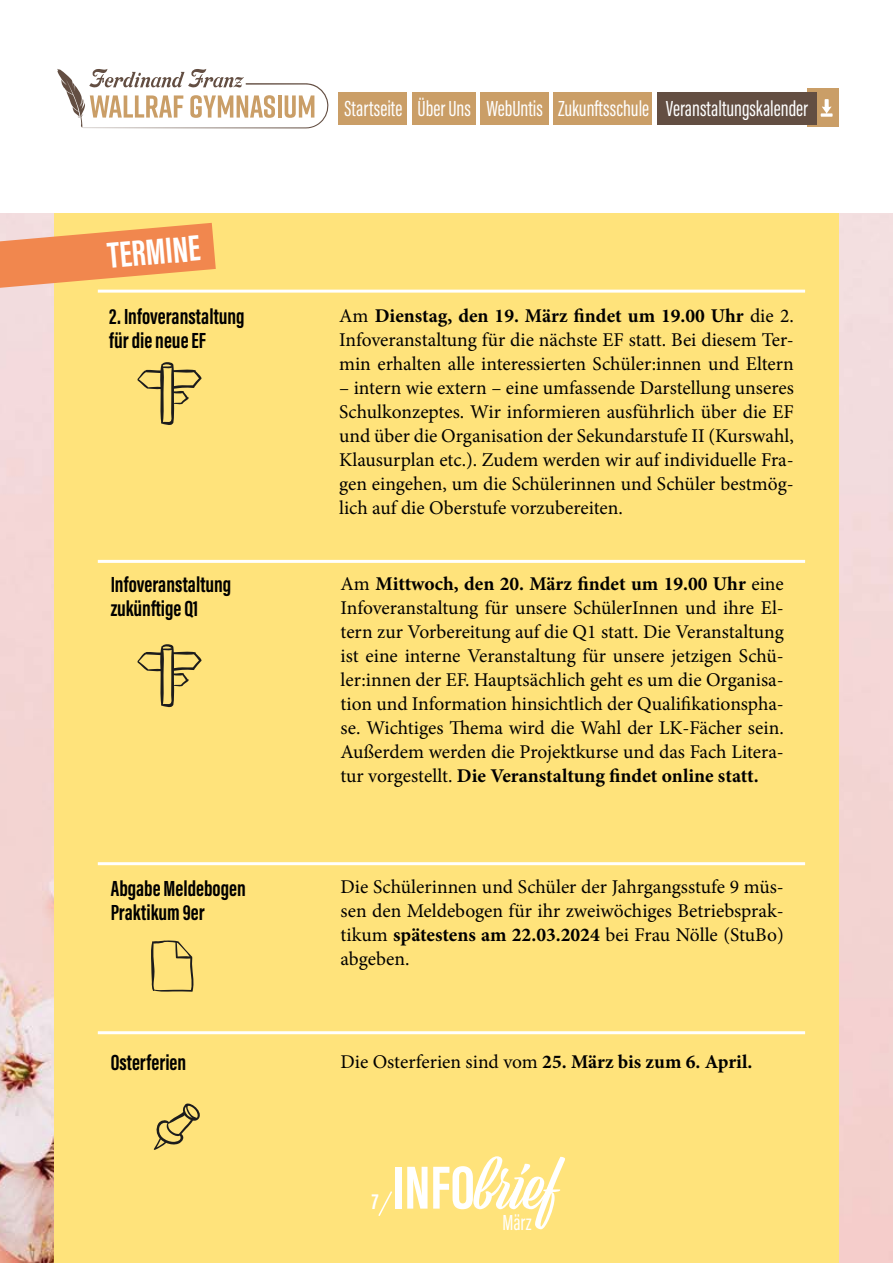
<style>
.page{position:relative;width:893px;height:1263px;background:#fff}
.page>*{position:absolute;margin:0;border:0;box-sizing:border-box;transform-origin:0 0}
.t1{font:62.7px "Viktor Script";color:#fff}
.t2{font:700 37.5px "Acumin Pro Extra Cond";color:#fff}
.t3{font:700 22.5px/24px "Acumin Pro Extra Cond";color:#000}
.t4{font:22.5px "Acumin Pro Extra Cond";color:#fff}
.t5{font:700 22.5px "Acumin Pro Extra Cond";color:#fff}
.t6{font:19.5px/24px "Minion Pro";color:#000;text-align:justify}
.s1{font-weight:700}
.s2{font-family:"Acumin Pro Extra Cond";font-weight:700}
</style>
<div class="page">
<img style="left:0;top:213px;width:893px;height:1050px">
<div style="left:54px;top:207px;width:785px;height:1056px;background:#ffe37b"></div>
<svg style="left:0;top:223px;width:216px;height:65px"></svg>
<div style="left:0;top:0;width:893px;height:213px;background:#fff"></div>
<hr style="left:98px;top:560px;width:707px;height:3px;background:#fff">
<hr style="left:98px;top:862px;width:707px;height:3px;background:#fff">
<hr style="left:98px;top:1031px;width:707px;height:3px;background:#fff">
<hr style="left:98px;top:290px;width:707px;height:3px;background:#fff">
<svg style="left:137px;top:362px;width:65px;height:63px"></svg>
<svg style="left:137px;top:644px;width:65px;height:63px"></svg>
<svg style="left:151px;top:940px;width:43px;height:52px"></svg>
<svg style="left:153px;top:1103px;width:47px;height:47px"></svg>
<svg style="left:378px;top:1191px;width:14px;height:25px"></svg>
<div style="left:808px;top:89px;width:31px;height:38px;background:#ca9e67"></div>
<div style="left:339px;top:92px;width:68px;height:32px;background:#ca9e67"></div>
<div style="left:481px;top:92px;width:68px;height:32px;background:#ca9e67"></div>
<div style="left:657px;top:92px;width:159px;height:32px;background:#634e42"></div>
<div style="left:412px;top:92px;width:64px;height:32px;background:#ca9e67"></div>
<div style="left:553px;top:92px;width:99px;height:32px;background:#ca9e67"></div>
<svg style="left:57px;top:69px;width:271px;height:59px"></svg>
<svg style="left:821px;top:99px;width:12px;height:18px"></svg>
<p class="t4" style="left:344px;top:95px;width:465px">Startseite Über Uns WebUntis Zukunftsschule Veranstaltungskalender</p>
<h2 class="t2" style="left:106px;top:233px;width:94px;rotate:-5deg">TERMINE</h2>
<p class="t3" style="left:109px;top:305px;width:137px">2. Infoveranstaltung für die neue EF</p>
<p class="t6" style="left:339px;top:304px;width:456px">Am <span class="s1">Dienstag, den 19. März findet um 19.00 Uhr</span> die 2.<br>Infoveranstaltung für die nächste EF statt. Bei diesem Ter&shy;min erhalten alle interessierten Schüler:innen und Eltern</p>
<p class="t6" style="left:339px;top:376px;width:456px">– intern wie extern – eine umfassende Darstellung unseres Schulkonzeptes. Wir informieren ausführlich über die EF und über die Organisation der Sekundarstufe II (Kurswahl, Klausurplan etc.). Zudem werden wir auf individuelle Fra&shy;gen eingehen, um die Schülerinnen und Schüler bestmög&shy;lich auf die Oberstufe vorzubereiten.</p>
<p class="t3" style="left:111px;top:573px;width:122px">Infoveranstaltung zukünftige Q1</p>
<p class="t6" style="left:341px;top:572px;width:445px">Am <span class="s1">Mittwoch, den 20. März findet um 19.00 Uhr</span> eine Infoveranstaltung für unsere SchülerInnen und ihre El&shy;tern zur Vorbereitung auf die Q1 statt. Die Veranstaltung ist eine interne Veranstaltung für unsere jetzigen Schü&shy;ler:innen der EF. Hauptsächlich geht es um die Organisa&shy;tion und Information hinsichtlich der Qualifikationspha&shy;se. Wichtiges Thema wird die Wahl der LK-Fächer sein.<br>Außerdem werden die Projektkurse und das Fach Litera&shy;tur vorgestellt. <span class="s1">Die Veranstaltung findet online statt.</span></p>
<p class="t3" style="left:111px;top:876px;width:137px">Abgabe Meldebogen<br>Praktikum 9er</p>
<p class="t6" style="left:341px;top:875px;width:445px">Die Schülerinnen und Schüler der Jahrgangsstufe 9 müs&shy;sen den Meldebogen für ihr zweiwöchiges Betriebsprak&shy;tikum <span class="s1">spätestens am 22.03.2024</span> bei Frau Nölle (StuBo) abgeben.</p>
<p class="t3" style="left:111px;top:1050px;width:77px">Osterferien</p>
<p class="t6" style="left:341px;top:1049px;width:413px">Die Osterferien sind vom <span class="s1">25. März bis zum 6. April.</span></p>
<p class="t5" style="left:372px;top:1188px;width:8px">7</p>
<h1 class="t1" style="left:392px;top:1150px;width:167px"><span class="s2">INFO</span>brief</h1>
<p class="t4" style="left:502px;top:1209px;width:31px">März</p>
</div>
